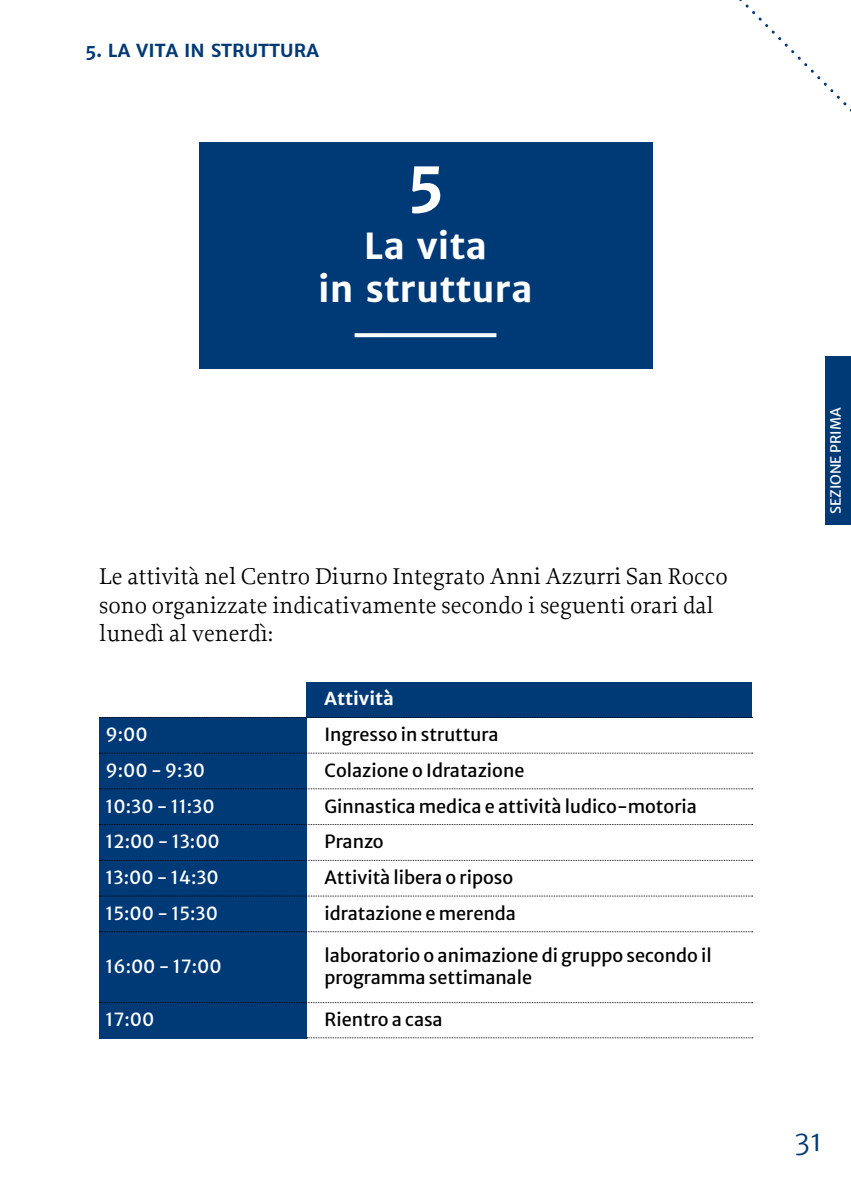
<style>
.page{position:relative;width:851px;height:1191px;background:#fff}
.page>*{position:absolute;margin:0;border:0;box-sizing:border-box;transform-origin:0 0}
.t1{font:700 60px "Merriweather Sans";color:#fff}
.t2{font:700 36px/43.2px "Merriweather Sans";color:#fff;text-align:center}
.t3{font:300 28px "Merriweather Sans";color:#003a76}
.t4{font:24px/28.8px "Proforma";color:#000}
.t5{font:18px/35.8px "Merriweather Sans";color:#000}
.t6{font:18px/35.8px "Merriweather Sans";color:#fff}
.t7{font:700 18px "Merriweather Sans";color:#003a76}
.t8{font:700 18px "Merriweather Sans";color:#fff}
.t9{font:14px "Merriweather Sans";color:#fff}
</style>
<div class="page">
<svg style="left:652px;top:0;width:199px;height:203px"></svg>
<div style="left:824px;top:356px;width:26px;height:168px;background:#003a76"></div>
<div style="left:198px;top:142px;width:454px;height:227px;background:#003a76"></div>
<svg style="left:354px;top:333px;width:142px;height:4px"></svg>
<div style="left:99px;top:717px;width:208px;height:36px;background:#003a76"></div>
<div style="left:307px;top:682px;width:444px;height:35px;background:#003a76"></div>
<div style="left:99px;top:753px;width:208px;height:35px;background:#003a76"></div>
<div style="left:99px;top:789px;width:208px;height:35px;background:#003a76"></div>
<div style="left:99px;top:825px;width:208px;height:35px;background:#003a76"></div>
<div style="left:99px;top:860px;width:208px;height:35px;background:#003a76"></div>
<div style="left:99px;top:896px;width:208px;height:35px;background:#003a76"></div>
<div style="left:99px;top:932px;width:208px;height:70px;background:#003a76"></div>
<div style="left:99px;top:1003px;width:208px;height:35px;background:#003a76"></div>
<svg style="left:99px;top:753px;width:653px;height:1px"></svg>
<svg style="left:99px;top:717px;width:653px;height:1px"></svg>
<svg style="left:99px;top:788px;width:653px;height:1px"></svg>
<svg style="left:99px;top:824px;width:653px;height:1px"></svg>
<svg style="left:99px;top:860px;width:653px;height:1px"></svg>
<svg style="left:99px;top:895px;width:653px;height:1px"></svg>
<svg style="left:99px;top:931px;width:653px;height:1px"></svg>
<svg style="left:99px;top:1002px;width:653px;height:1px"></svg>
<svg style="left:306px;top:1037px;width:446px;height:1px"></svg>
<p class="t7" style="left:85px;top:38px;width:235px">5. LA VITA IN STRUTTURA</p>
<h1 class="t1" style="left:406px;top:142px;width:39px">5</h1>
<h2 class="t2" style="left:318px;top:224px;width:216px">La vita<br>in struttura</h2>
<h3 class="t4" style="left:99px;top:561px;width:630px">Le attività nel Centro Diurno Integrato Anni Azzurri San Rocco sono organizzate indicativamente secondo i seguenti orari dal lunedì al venerdì:</h3>
<p class="t6" style="left:105px;top:714px;width:44px">9:00</p>
<p class="t6" style="left:105px;top:750px;width:116px">9:00 - 9:30<br>10:30 - 11:30<br>12:00 - 13:00<br>13:00 - 14:30<br>15:00 - 15:30</p>
<p class="t6" style="left:105px;top:946px;width:118px">16:00 - 17:00</p>
<p class="t6" style="left:105px;top:1000px;width:50px">17:00</p>
<p class="t8" style="left:324px;top:687px;width:71px">Attività</p>
<p class="t5" style="left:324px;top:714px;width:374px">Ingresso in struttura<br>Colazione o Idratazione<br>Ginnastica medica e attività ludico-motoria<br>Pranzo<br>Attività libera o riposo<br>idratazione e merenda</p>
<p class="t5" style="left:324px;top:943px;width:388px;line-height:21.6px">laboratorio o animazione di gruppo secondo il programma settimanale</p>
<p class="t5" style="left:324px;top:1000px;width:119px">Rientro a casa</p>
<p class="t9" style="left:823px;top:514px;width:108px;rotate:-90deg">SEZIONE PRIMA</p>
<h3 class="t3" style="left:794px;top:1123px;width:30px">31</h3>
</div>
